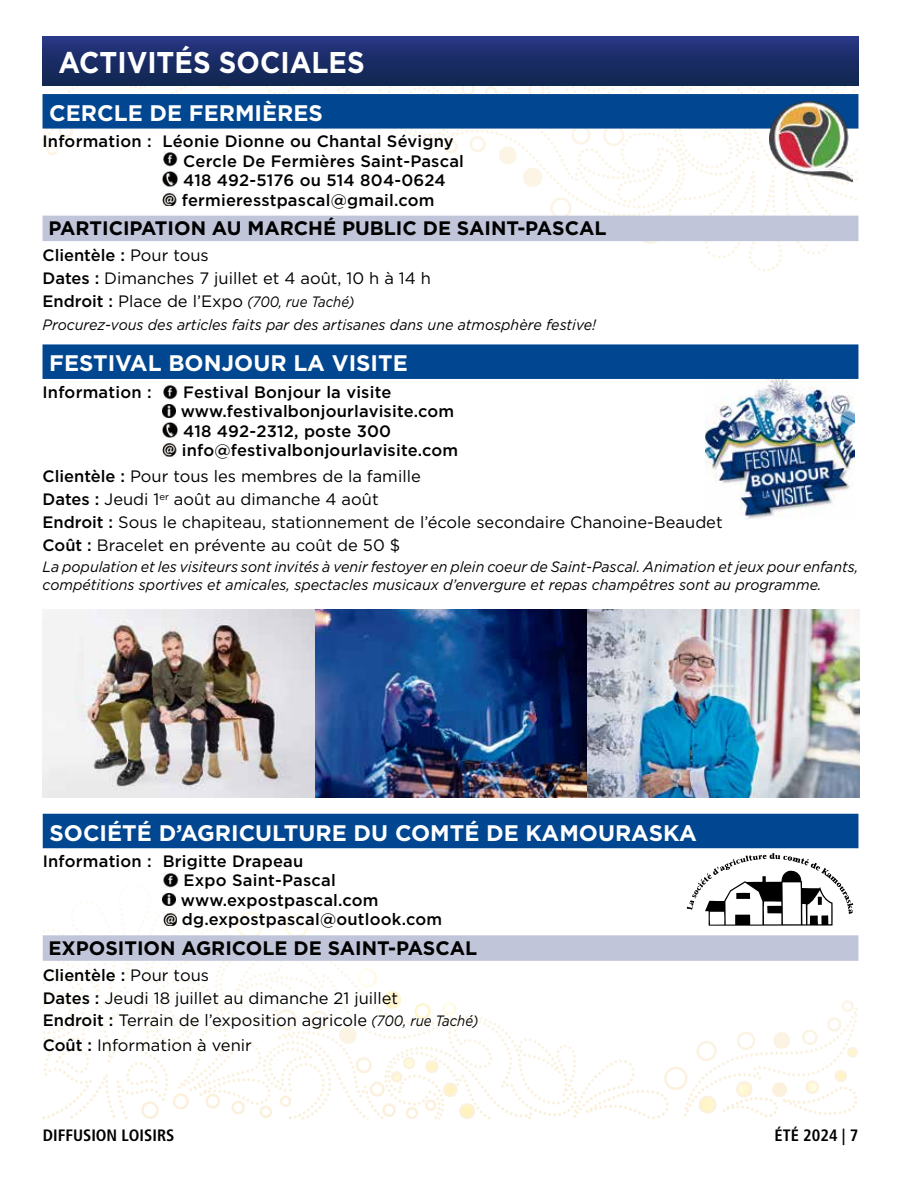
<style>
.page{position:relative;width:918px;height:1188px;background:#fff}
.page>*{position:absolute;margin:0;border:0;box-sizing:border-box;transform-origin:0 0}
.t1{font:700 30px "Gotham";color:#fff;scale:.92 1}
.t2{font:700 22.5px "Gotham";color:#fff}
.t3{font:700 19.5px "Gotham";color:#000}
.t4{font:16.5px/22.8px "Gotham";color:#000}
.t5{font:500 16.5px/19.5px "Gotham";letter-spacing:.015em;color:#000}
.t6{font:700 condensed 16.5px "Frutiger LT Std";color:#000}
.t7{font:italic 15px/18px "Gotham";color:#000;scale:.95 1}
.t8{font:italic 15px/23.4px "Gotham";color:#000;scale:.88 1}
.s1{font-weight:500}
.s2{font-weight:500;font-style:normal;font-size:16.5px}
.s3{font-style:normal;font-size:16.5px}
.s4{font-style:italic;font-size:15px}
</style>
<div class="page">
<svg style="left:43px;top:895px;width:815px;height:224px"></svg>
<svg style="left:43px;top:86px;width:815px;height:186px"></svg>
<div style="left:42px;top:36px;width:816px;height:50px;background:linear-gradient(to bottom,#293684,#0f264d)"></div>
<div style="left:43px;top:94px;width:815px;height:35px;background:#004690"></div>
<div style="left:43px;top:216px;width:815px;height:25px;background:#c0c5d9"></div>
<div style="left:43px;top:344px;width:815px;height:35px;background:#004690"></div>
<img style="left:163px;top:151px;width:15px;height:16px">
<img style="left:163px;top:171px;width:15px;height:15px">
<img style="left:163px;top:192px;width:13px;height:14px">
<img style="left:163px;top:385px;width:15px;height:15px">
<svg style="left:163px;top:404px;width:12px;height:13px"></svg>
<img style="left:163px;top:423px;width:15px;height:14px">
<img style="left:163px;top:443px;width:13px;height:13px">
<img style="left:706px;top:379px;width:148px;height:140px">
<img style="left:769px;top:102px;width:83px;height:79px">
<div style="left:676px;top:843px;width:187px;height:93px;background:#fff"></div>
<svg style="left:687px;top:853px;width:166px;height:73px"></svg>
<div style="left:43px;top:814px;width:815px;height:34px;background:#004690"></div>
<div style="left:43px;top:935px;width:815px;height:26px;background:#c0c5d9"></div>
<img style="left:163px;top:873px;width:15px;height:15px">
<svg style="left:163px;top:893px;width:13px;height:13px"></svg>
<img style="left:163px;top:912px;width:14px;height:13px">
<img style="left:43px;top:609px;width:817px;height:189px">
<h1 class="t1" style="left:59px;top:43px;width:334px">ACTIVITÉS SOCIALES</h1>
<h2 class="t2" style="left:49px;top:98px;width:275px">CERCLE DE FERMIÈRES</h2>
<p class="t5" style="left:182px;top:132px;width:284px;text-indent:-139px">Information : Léonie Dionne ou Chantal Sévigny Cercle De Fermières Saint-Pascal 418 492-5176 ou 514 804-0624 fermieresstpascal@gmail.com</p>
<p class="t3" style="left:48px;top:215px;width:560px">PARTICIPATION AU MARCHÉ PUBLIC DE SAINT-PASCAL</p>
<p class="t4" style="left:43px;top:244px;width:390px"><span class="s1">Clientèle :</span> Pour tous<br><span class="s1">Dates :</span> Dimanches 7 juillet et 4 août, 10 h à 14 h</p>
<p class="t8" style="left:43px;top:289px;width:631px"><span class="s2">Endroit :</span> <span class="s3">Place de l’Expo</span> (700, rue Taché)<br>Procurez-vous des articles faits par des artisanes dans une atmosphère festive!</p>
<h2 class="t2" style="left:49px;top:349px;width:360px">FESTIVAL BONJOUR LA VISITE</h2>
<p class="t5" style="left:43px;top:382px;width:111px">Information :</p>
<p class="t5" style="left:181px;top:382px;width:279px">Festival Bonjour la visite www.festivalbonjourlavisite.com<br>418 492-2312, poste 300 info@festivalbonjourlavisite.com</p>
<p class="t4" style="left:43px;top:465px;width:682px"><span class="s1">Clientèle :</span> Pour tous les membres de la famille<br><span class="s1">Dates :</span> Jeudi 1<sup>er</sup> août au dimanche 4 août<br><span class="s1">Endroit :</span> Sous le chapiteau, stationnement de l’école secondaire Chanoine-Beaudet <span class="s1">Coût :</span> Bracelet en prévente au coût de 50 $</p>
<p class="t7" style="left:43px;top:557px;width:861px">La population et les visiteurs sont invités à venir festoyer en plein coeur de Saint-Pascal. Animation et jeux pour enfants, compétitions sportives et amicales, spectacles musicaux d’envergure et repas champêtres sont au programme.</p>
<h2 class="t2" style="left:49px;top:818px;width:649px">SOCIÉTÉ D’AGRICULTURE DU COMTÉ DE KAMOURASKA</h2>
<p class="t5" style="left:181px;top:851px;width:263px;text-indent:-138px">Information : Brigitte Drapeau<br>Expo Saint-Pascal www.expostpascal.com dg.expostpascal@outlook.com</p>
<p class="t3" style="left:49px;top:935px;width:430px">EXPOSITION AGRICOLE DE SAINT-PASCAL</p>
<p class="t4" style="left:43px;top:963px;width:437px"><span class="s1">Clientèle :</span> Pour tous<br><span class="s1">Dates :</span> Jeudi 18 juillet au dimanche 21 juillet<br><span class="s1">Endroit :</span> Terrain de l’exposition agricole <span class="s4">(700, rue Taché)</span></p>
<p class="t4" style="left:43px;top:1034px;width:211px"><span class="s1">Coût :</span> Information à venir</p>
<p class="t6" style="left:43px;top:1125px;width:133px">DIFFUSION LOISIRS</p>
<p class="t6" style="left:761px;top:1121px;width:101px">JUIN 2024 | 15</p>
<p class="t6" style="left:775px;top:1125px;width:85px">ÉTÉ 2024 | 7</p>
</div>
